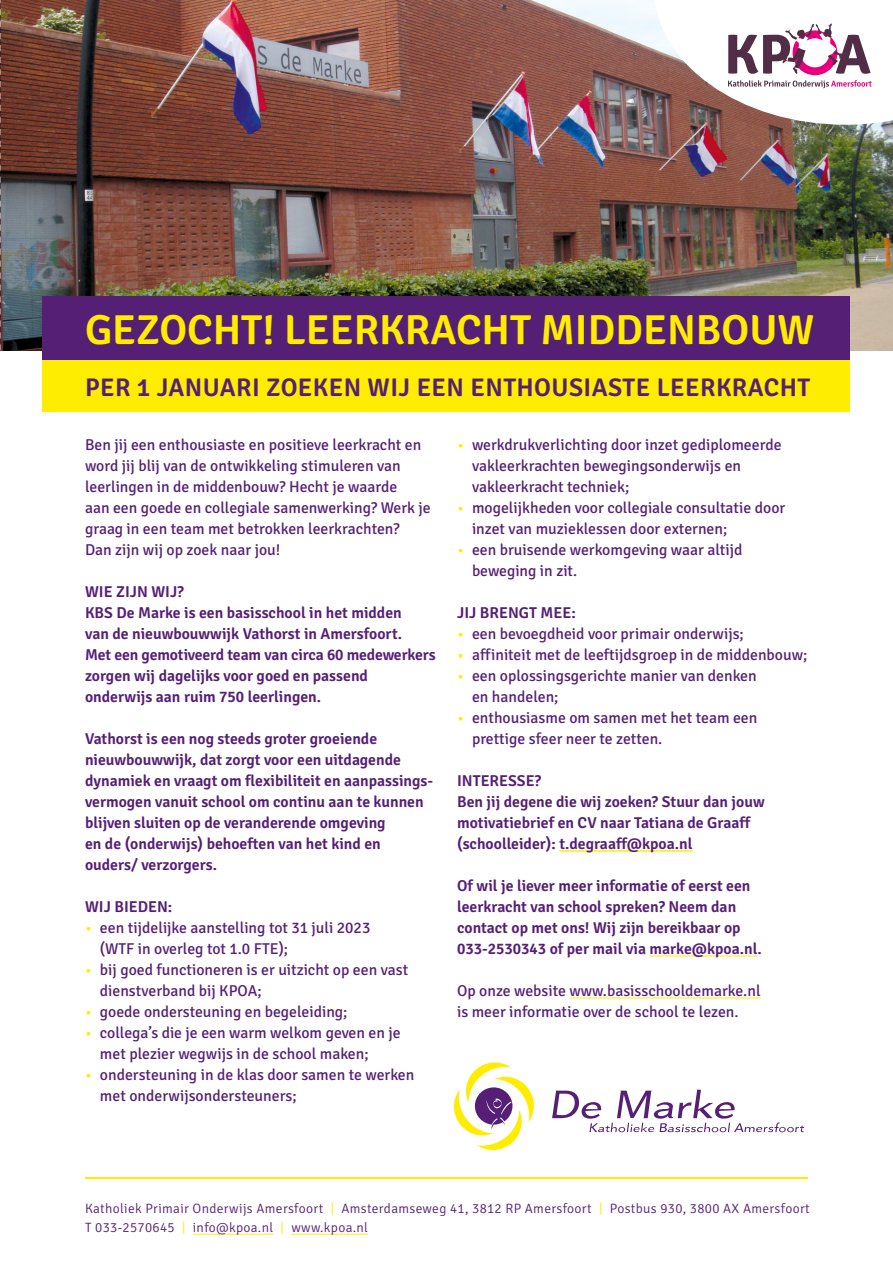
<style>
.page{position:relative;width:893px;height:1263px;background:#fff}
.page>*{position:absolute;margin:0;border:0;box-sizing:border-box;transform-origin:0 0}
.t1{font:600 42px "Signika";color:#ffed00}
.t2{font:600 25.5px "Signika";letter-spacing:.015em;color:#551f75}
.t3{font:15.75px/21px "Signika";color:#551f75}
.t4{font:600 15.75px/21px "Signika";color:#551f75}
.t5{font:300 13.5px/19.5px "Signika";letter-spacing:.025em;color:#551f75}
.s1{color:#ffed00}
</style>
<div class="page">
<img style="left:0;top:0;width:893px;height:351px">
<div style="left:43px;top:296px;width:807px;height:64px;background:#551f75"></div>
<div style="left:43px;top:360px;width:807px;height:51px;background:#ffed00"></div>
<hr style="left:85px;top:1178px;width:723px;height:1px;background:#ffed00">
<hr style="left:193px;top:1234px;width:81px;height:1px;background:#ffed00">
<hr style="left:291px;top:1234px;width:77px;height:1px;background:#ffed00">
<hr style="left:559px;top:850px;width:133px;height:2px;background:#ffed00">
<hr style="left:650px;top:955px;width:107px;height:1px;background:#ffed00">
<hr style="left:569px;top:997px;width:192px;height:1px;background:#ffed00">
<svg style="left:453px;top:1062px;width:81px;height:89px"></svg>
<svg style="left:551px;top:1090px;width:253px;height:42px"></svg>
<svg style="left:654px;top:0;width:239px;height:125px"></svg>
<h1 class="t1" style="left:85px;top:305px;width:731px">GEZOCHT! LEERKRACHT MIDDENBOUW</h1>
<h2 class="t2" style="left:85px;top:372px;width:727px">PER 1 JANUARI ZOEKEN WIJ EEN ENTHOUSIASTE LEERKRACHT</h2>
<p class="t3" style="left:85px;top:434px;width:347px">Ben jij een enthousiaste en positieve leerkracht en word jij blij van de ontwikkeling stimuleren van leerlingen in de middenbouw? Hecht je waarde<br>aan een goede en collegiale samenwerking? Werk je graag in een team met betrokken leerkrachten?<br>Dan zijn wij op zoek naar jou!</p>
<p class="t4" style="left:85px;top:581px;width:352px">WIE ZIJN WIJ?<br>KBS De Marke is een basisschool in het midden<br>van de nieuwbouwwijk Vathorst in Amersfoort.<br>Met een gemotiveerd team van circa 60 medewerkers zorgen wij dagelijks voor goed en passend onderwijs aan ruim 750 leerlingen.</p>
<p class="t4" style="left:85px;top:728px;width:350px">Vathorst is een nog steeds groter groeiende nieuwbouwwijk, dat zorgt voor een uitdagende dynamiek en vraagt om flexibiliteit en aanpassings&shy;vermogen vanuit school om continu aan te kunnen blijven sluiten op de veranderende omgeving<br>en de (onderwijs) behoeften van het kind en ouders/ verzorgers.</p>
<p class="t4" style="left:85px;top:896px;width:89px">WIJ BIEDEN:</p>
<p class="t3" style="left:100px;top:917px;width:272px;text-indent:-15px"><span class="s1">•</span> een tijdelijke aanstelling tot 31 juli 2023 (WTF in overleg tot 1.0 FTE);</p>
<p class="t3" style="left:100px;top:959px;width:310px;text-indent:-15px"><span class="s1">•</span> bij goed functioneren is er uitzicht op een vast dienstverband bij KPOA;</p>
<p class="t3" style="left:85px;top:1001px;width:264px"><span class="s1">•</span> goede ondersteuning en begeleiding;</p>
<p class="t3" style="left:100px;top:1022px;width:302px;text-indent:-15px"><span class="s1">•</span> collega’s die je een warm welkom geven en je met plezier wegwijs in de school maken;</p>
<p class="t3" style="left:100px;top:1064px;width:316px;text-indent:-15px"><span class="s1">•</span> ondersteuning in de klas door samen te werken met onderwijsondersteuners;</p>
<p class="t3" style="left:472px;top:434px;width:311px;text-indent:-15px"><span class="s1">•</span> werkdrukverlichting door inzet gediplomeerde vakleerkrachten bewegingsonderwijs en vakleerkracht techniek;</p>
<p class="t3" style="left:472px;top:497px;width:315px;text-indent:-15px"><span class="s1">•</span> mogelijkheden voor collegiale consultatie door inzet van muzieklessen door externen;</p>
<p class="t3" style="left:472px;top:539px;width:272px;text-indent:-15px"><span class="s1">•</span> een bruisende werkomgeving waar altijd beweging in zit.</p>
<p class="t4" style="left:457px;top:602px;width:120px">JIJ BRENGT MEE:</p>
<p class="t3" style="left:457px;top:623px;width:288px"><span class="s1">•</span> een bevoegdheid voor primair onderwijs;</p>
<p class="t3" style="left:457px;top:644px;width:352px"><span class="s1">•</span> affiniteit met de leeftijdsgroep in de middenbouw;</p>
<p class="t3" style="left:472px;top:665px;width:286px;text-indent:-15px"><span class="s1">•</span> een oplossingsgerichte manier van denken en handelen;</p>
<p class="t3" style="left:472px;top:707px;width:287px;text-indent:-15px"><span class="s1">•</span> enthousiasme om samen met het team een prettige sfeer neer te zetten.</p>
<p class="t4" style="left:457px;top:770px;width:309px">INTERESSE?<br>Ben jij degene die wij zoeken? Stuur dan jouw motivatiebrief en CV naar Tatiana de Graaff (schoolleider): t.degraaff@kpoa.nl</p>
<p class="t4" style="left:457px;top:875px;width:306px">Of wil je liever meer informatie of eerst een leerkracht van school spreken? Neem dan contact op met ons! Wij zijn bereikbaar op 033-2530343 of per mail via marke@kpoa.nl.</p>
<p class="t3" style="left:457px;top:980px;width:305px">Op onze website www.basisschooldemarke.nl is meer informatie over de school te lezen.</p>
<p class="t5" style="left:85px;top:1198px;width:726px">Katholiek Primair Onderwijs Amersfoort <span class="s1">|</span> Amsterdamseweg 41, 3812 RP Amersfoort <span class="s1">|</span> Postbus 930, 3800 AX Amersfoort<br>T 033-2570645 <span class="s1">|</span> info@kpoa.nl <span class="s1">|</span> www.kpoa.nl</p>
</div>
